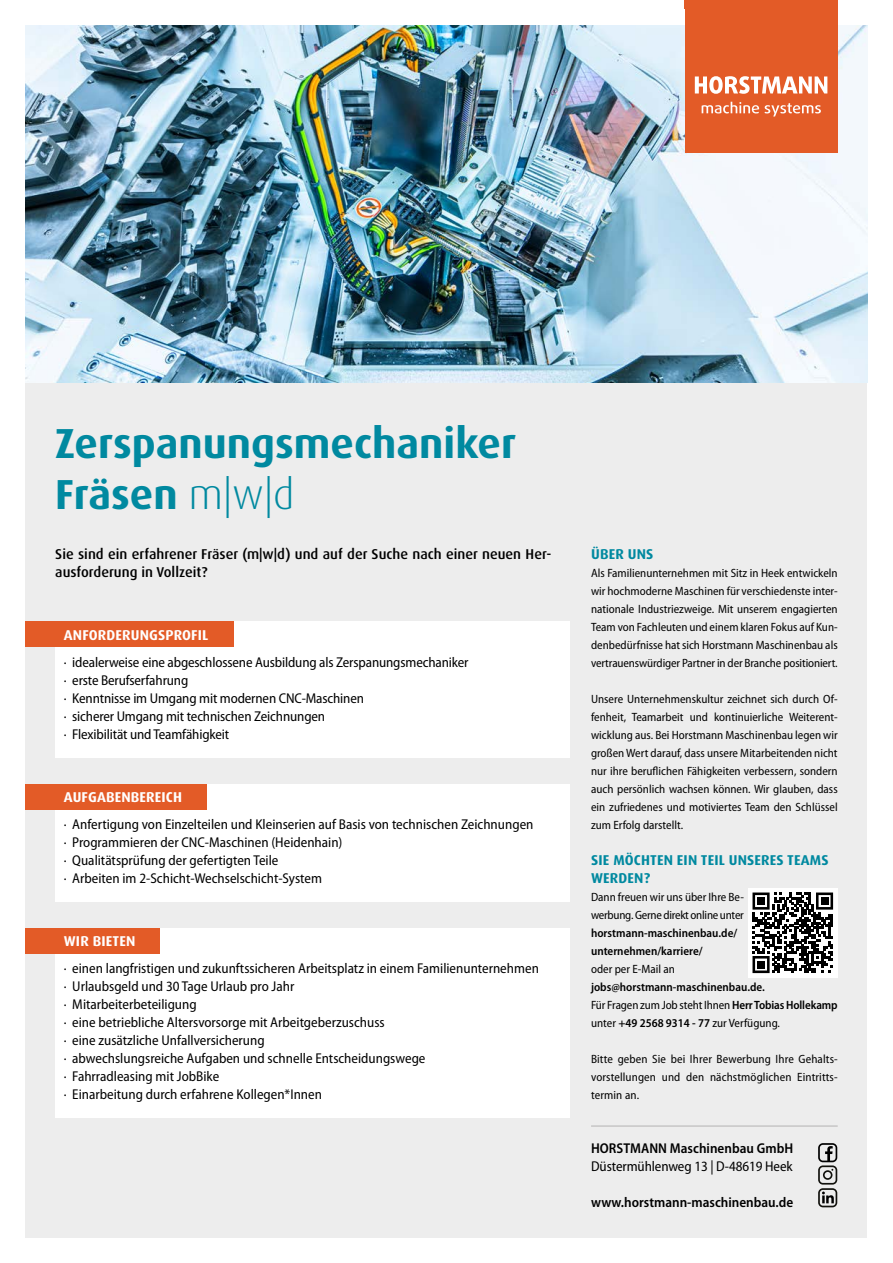
<style>
.page{position:relative;width:893px;height:1263px;background:#fff}
.page>*{position:absolute;margin:0;border:0;box-sizing:border-box;transform-origin:0 0}
.t1{font:700 42px/50.4px "Dax Pro";color:#0089a0}
.t2{font:semi-condensed 14.25px/18px "Myriad Pro";color:#000}
.t3{font:500 14.25px/18px "Dax Pro";color:#000}
.t4{font:600 semi-condensed 14.25px "Myriad Pro";color:#000}
.t5{font:700 14.25px/18px "Dax Pro";letter-spacing:.01em;color:#0089a0}
.t6{font:700 14.25px "Dax Pro";letter-spacing:.01em;color:#fff}
.t7{font:semi-condensed 12px/18px "Myriad Pro";color:#000;text-align:justify}
.t8{font:600 semi-condensed 12px/18px "Myriad Pro";color:#000}
.t9{font:semi-condensed 12px/18px "Myriad Pro";letter-spacing:-.02em;color:#000}
.s1{font-weight:300}
.s2{font-weight:400}
</style>
<div class="page">
<div style="left:26px;top:383px;width:841px;height:854px;background:#ededed"></div>
<div style="left:55px;top:621px;width:515px;height:136px;background:#fff"></div>
<img style="left:26px;top:26px;width:841px;height:357px">
<div style="left:685px;top:0;width:153px;height:153px;background:#e35b27"></div>
<svg style="left:695px;top:76px;width:132px;height:18px"></svg>
<svg style="left:702px;top:102px;width:119px;height:14px"></svg>
<div style="left:26px;top:621px;width:208px;height:26px;background:#e35b27"></div>
<hr style="left:591px;top:1126px;width:247px;height:1px;background:#b3b2b2">
<div style="left:55px;top:784px;width:515px;height:117px;background:#fff"></div>
<div style="left:26px;top:784px;width:181px;height:26px;background:#e35b27"></div>
<div style="left:55px;top:928px;width:515px;height:189px;background:#fff"></div>
<div style="left:26px;top:928px;width:134px;height:26px;background:#e35b27"></div>
<div style="left:748px;top:888px;width:89px;height:89px;background:#fff"></div>
<svg style="left:752px;top:892px;width:81px;height:81px"></svg>
<div style="left:757px;top:897px;width:8px;height:8px;background:#000"></div>
<div style="left:821px;top:897px;width:7px;height:8px;background:#000"></div>
<div style="left:757px;top:961px;width:8px;height:7px;background:#000"></div>
<svg style="left:818px;top:1143px;width:19px;height:64px"></svg>
<h1 class="t1" style="left:55px;top:419px;width:462px">Zerspanungsmechaniker<br>Fräsen <span class="s1">m|w|d</span></h1>
<p class="t3" style="left:55px;top:545px;width:498px">Sie sind ein erfahrener Fräser (m|w|d) und auf der Suche nach einer neuen Her&shy;ausforderung in Vollzeit?</p>
<p class="t5" style="left:591px;top:545px;width:64px">ÜBER UNS</p>
<p class="t7" style="left:591px;top:564px;width:248px">Als Familienunternehmen mit Sitz in Heek entwickeln wir hochmoderne Maschinen für verschiedenste inter&shy;nationale Industriezweige. Mit unserem engagierten Team von Fachleuten und einem klaren Fokus auf Kun&shy;denbedürfnisse hat sich Horstmann Maschinenbau als vertrauenswürdiger Partner in der Branche positioniert.</p>
<p class="t7" style="left:591px;top:690px;width:248px">Unsere Unternehmenskultur zeichnet sich durch Of&shy;fenheit, Teamarbeit und kontinuierliche Weiterent&shy;wicklung aus. Bei Horstmann Maschinenbau legen wir großen Wert darauf, dass unsere Mitarbeitenden nicht nur ihre beruflichen Fähigkeiten verbessern, sondern auch persönlich wachsen können. Wir glauben, dass ein zufriedenes und motiviertes Team den Schlüssel zum Erfolg darstellt.</p>
<p class="t5" style="left:591px;top:851px;width:239px">SIE MÖCHTEN EIN TEIL UNSERES TEAMS<br>WERDEN?</p>
<p class="t9" style="left:591px;top:888px;width:154px">Dann freuen wir uns über Ihre Be&shy;werbung. Gerne direkt online unter</p>
<p class="t8" style="left:591px;top:924px;width:148px">horstmann-maschinenbau.de/ unternehmen/karriere/</p>
<p class="t7" style="left:591px;top:960px;width:85px">oder per E-Mail an</p>
<p class="t8" style="left:591px;top:978px;width:248px">jobs@horstmann-maschinenbau.de.<br><span class="s2">Für Fragen zum Job steht Ihnen</span> Herr Tobias Hollekamp <span class="s2">unter</span> +49 2568 9314 - 77 <span class="s2">zur Verfügung.</span></p>
<p class="t7" style="left:591px;top:1050px;width:247px">Bitte geben Sie bei Ihrer Bewerbung Ihre Gehalts&shy;vorstellungen und den nächstmöglichen Eintritts&shy;termin an.</p>
<p class="t6" style="left:64px;top:626px;width:146px">ANFORDERUNGSPROFIL</p>
<p class="t2" style="left:64px;top:653px;width:406px">· idealerweise eine abgeschlossene Ausbildung als Zerspanungsmechaniker · erste Berufserfahrung<br>· Kenntnisse im Umgang mit modernen CNC-Maschinen<br>· sicherer Umgang mit technischen Zeichnungen<br>· Flexibilität und Teamfähigkeit</p>
<p class="t6" style="left:64px;top:788px;width:120px">AUFGABENBEREICH</p>
<p class="t2" style="left:64px;top:815px;width:471px">· Anfertigung von Einzelteilen und Kleinserien auf Basis von technischen Zeichnungen · Programmieren der CNC-Maschinen (Heidenhain)<br>· Qualitätsprüfung der gefertigten Teile<br>· Arbeiten im 2-Schicht-Wechselschicht-System</p>
<p class="t6" style="left:64px;top:932px;width:73px">WIR BIETEN</p>
<p class="t2" style="left:64px;top:959px;width:477px">· einen langfristigen und zukunftssicheren Arbeitsplatz in einem Familienunternehmen · Urlaubsgeld und 30 Tage Urlaub pro Jahr<br>· Mitarbeiterbeteiligung<br>· eine betriebliche Altersvorsorge mit Arbeitgeberzuschuss<br>· eine zusätzliche Unfallversicherung<br>· abwechslungsreiche Aufgaben und schnelle Entscheidungswege<br>· Fahrradleasing mit JobBike<br>· Einarbeitung durch erfahrene Kollegen*Innen</p>
<p class="t4" style="left:591px;top:1140px;width:204px">HORSTMANN Maschinenbau GmbH</p>
<p class="t2" style="left:591px;top:1157px;width:203px">Düstermühlenweg 13 | D-48619 Heek</p>
<p class="t4" style="left:591px;top:1194px;width:204px">www.horstmann-maschinenbau.de</p>
</div>
